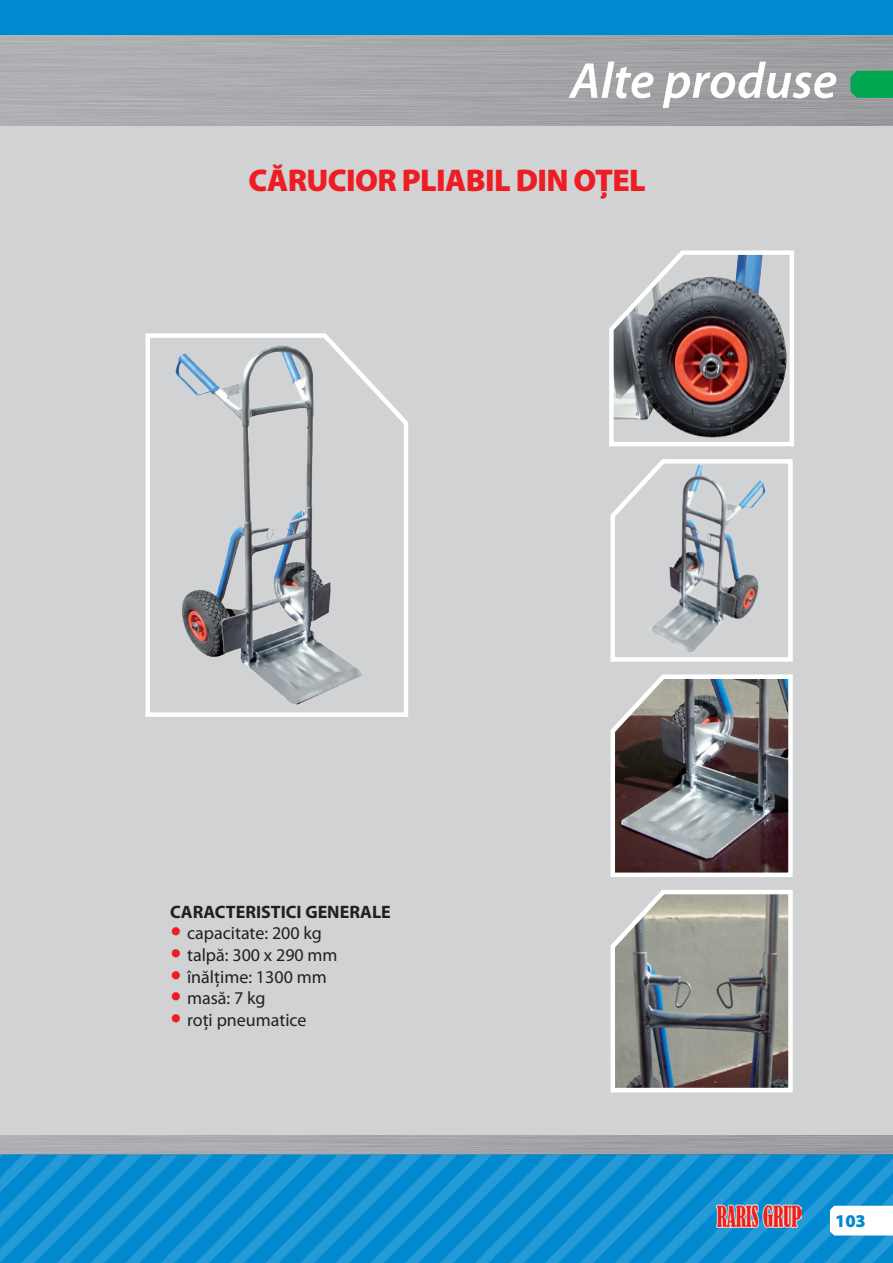
<style>
.page{position:relative;width:893px;height:1263px;background:#fff}
.page>*{position:absolute;margin:0;border:0;box-sizing:border-box;transform-origin:0 0}
.t1{font:italic 600 51px "Myriad Pro";color:#fff}
.t2{font:900 31.5px "Myriad Pro";letter-spacing:-.02em;color:#ee1d23}
.t3{font:18px/21.6px "Myriad Pro";color:#231f20}
.t4{font:700 18px "Myriad Pro";color:#231f20}
.t5{font:900 18px "Myriad Pro";color:#0089cf}
</style>
<div class="page">
<div style="left:0;top:0;width:893px;height:61px;background:#0089cf"></div>
<svg style="left:0;top:1154px;width:893px;height:109px"></svg>
<img style="left:0;top:35px;width:893px;height:91px">
<img style="left:716px;top:1204px;width:85px;height:23px">
<div style="left:0;top:126px;width:893px;height:1008px;background:#d1d2d4"></div>
<svg style="left:850px;top:71px;width:43px;height:27px"></svg>
<svg style="left:145px;top:333px;width:263px;height:384px"></svg>
<svg style="left:609px;top:250px;width:185px;height:197px"></svg>
<svg style="left:610px;top:459px;width:183px;height:203px"></svg>
<img style="left:610px;top:674px;width:183px;height:203px">
<svg style="left:610px;top:890px;width:183px;height:203px"></svg>
<h1 class="t1" style="left:570px;top:48px;width:269px">Alte produse</h1>
<h2 class="t2" style="left:249px;top:159px;width:399px">CĂRUCIOR PLIABIL DIN OŢEL</h2>
<p class="t4" style="left:170px;top:900px;width:222px">CARACTERISTICI GENERALE</p>
<p class="t3" style="left:187px;top:922px;width:152px">capacitate: 200 kg talpă: 300 x 290 mm înălţime: 1300 mm masă: 7 kg<br>roţi pneumatice</p>
<p class="t5" style="left:835px;top:1209px;width:32px">103</p>
</div>
